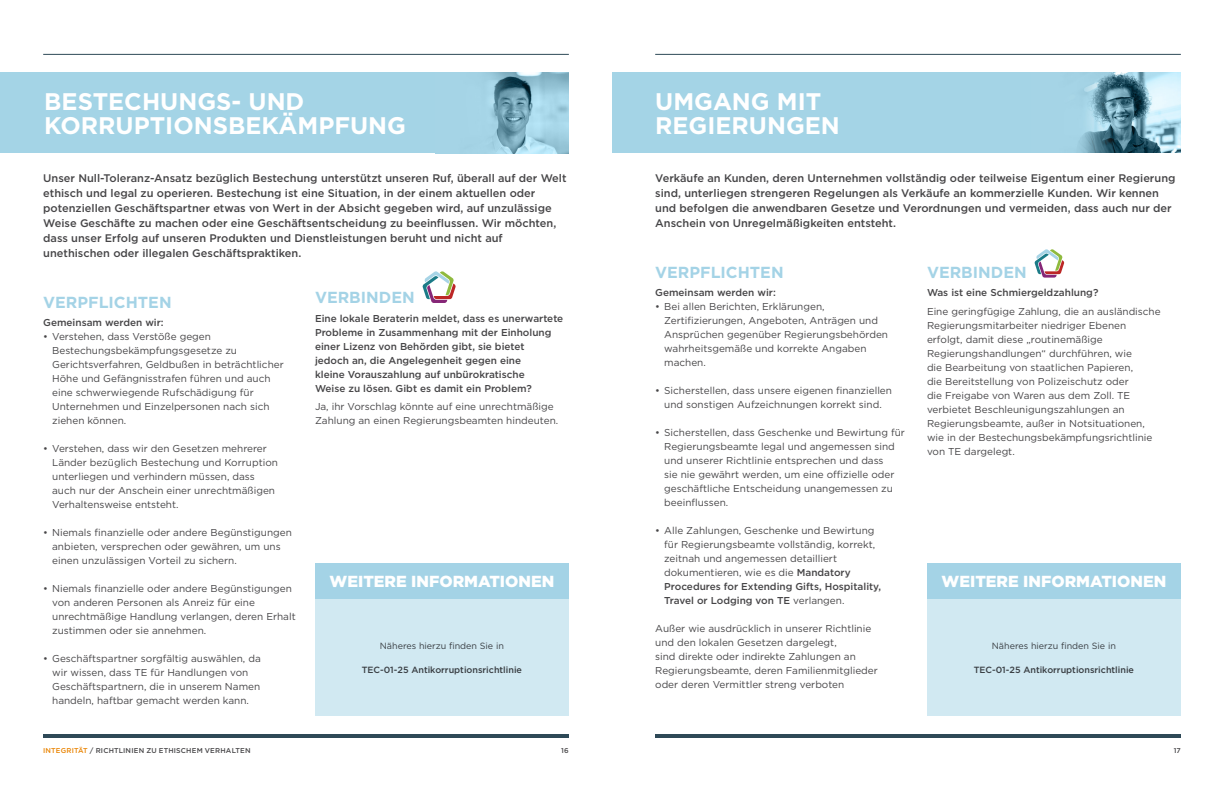
<style>
.page{position:relative;width:1224px;height:792px;background:#fff}
.page>*{position:absolute;margin:0;border:0;box-sizing:border-box;transform-origin:0 0}
.t1{font:700 24px/24px "Gotham";color:#fff}
.t2{font:700 16px "Gotham";color:#a4d3e6}
.t3{font:900 16px "Gotham";color:#fff}
.t4{font:500 11px/15px "Gotham";color:#464547}
.t5{font:10px/14px "Gotham";color:#464547}
.t6{font:500 10px/14px "Gotham";color:#464547}
.t7{font:500 9px "Gotham";color:#464547}
.t8{font:9px "Gotham";color:#464547}
.t9{font:500 7px "Gotham";letter-spacing:.025em;color:#464547}
.s1{font-weight:500}
.s2{color:#e98300}
</style>
<div class="page">
<hr style="left:655px;top:734px;width:526px;height:4px;background:#2e4957">
<hr style="left:655px;top:54px;width:526px;height:1px;background:#2e4957">
<hr style="left:43px;top:734px;width:526px;height:4px;background:#2e4957">
<hr style="left:43px;top:54px;width:526px;height:1px;background:#2e4957">
<div style="left:612px;top:72px;width:569px;height:81px;background:#a4d4e6"></div>
<img style="left:1079px;top:72px;width:102px;height:81px">
<div style="left:0;top:72px;width:569px;height:81px;background:#a4d4e6"></div>
<img style="left:489px;top:72px;width:80px;height:81px">
<div style="left:315px;top:599px;width:254px;height:117px;background:#d1e9f2"></div>
<div style="left:315px;top:563px;width:254px;height:36px;background:#a4d3e6"></div>
<svg style="left:422px;top:271px;width:34px;height:32px"></svg>
<div style="left:927px;top:599px;width:254px;height:117px;background:#d1e9f2"></div>
<div style="left:927px;top:563px;width:254px;height:36px;background:#a4d3e6"></div>
<svg style="left:1034px;top:249px;width:30px;height:29px"></svg>
<h1 class="t1" style="left:44px;top:89px;width:363px">BESTECHUNGS- UND<br>KORRUPTIONSBEKÄMPFUNG</h1>
<p class="t4" style="left:43px;top:171px;width:525px">Unser Null-Toleranz-Ansatz bezüglich Bestechung unterstützt unseren Ruf, überall auf der Welt ethisch und legal zu operieren. Bestechung ist eine Situation, in der einem aktuellen oder potenziellen Geschäftspartner etwas von Wert in der Absicht gegeben wird, auf unzulässige Weise Geschäfte zu machen oder eine Geschäftsentscheidung zu beeinflussen. Wir möchten, dass unser Erfolg auf unseren Produkten und Dienstleistungen beruht und nicht auf unethischen oder illegalen Geschäftspraktiken.</p>
<h2 class="t2" style="left:43px;top:292px;width:130px">VERPFLICHTEN</h2>
<p class="t6" style="left:43px;top:316px;width:122px">Gemeinsam werden wir:</p>
<p class="t5" style="left:52px;top:330px;width:233px;text-indent:-9px">• Verstehen, dass Verstöße gegen Bestechungsbekämpfungsgesetze zu Gerichtsverfahren, Geldbußen in beträchtlicher Höhe und Gefängnisstrafen führen und auch eine schwerwiegende Rufschädigung für Unternehmen und Einzelpersonen nach sich ziehen können.</p>
<p class="t5" style="left:52px;top:442px;width:227px;text-indent:-9px">• Verstehen, dass wir den Gesetzen mehrerer Länder bezüglich Bestechung und Korruption unterliegen und verhindern müssen, dass auch nur der Anschein einer unrechtmäßigen Verhaltensweise entsteht.</p>
<p class="t5" style="left:52px;top:526px;width:241px;text-indent:-9px">• Niemals finanzielle oder andere Begünstigungen anbieten, versprechen oder gewähren, um uns einen unzulässigen Vorteil zu sichern.</p>
<p class="t5" style="left:52px;top:582px;width:245px;text-indent:-9px">• Niemals finanzielle oder andere Begünstigungen von anderen Personen als Anreiz für eine unrechtmäßige Handlung verlangen, deren Erhalt zustimmen oder sie annehmen.</p>
<p class="t5" style="left:52px;top:652px;width:210px;text-indent:-9px">• Geschäftspartner sorgfältig auswählen, da wir wissen, dass TE für Handlungen von Geschäftspartnern, die in unserem Namen handeln, haftbar gemacht werden kann.</p>
<h2 class="t2" style="left:315px;top:287px;width:101px">VERBINDEN</h2>
<p class="t6" style="left:315px;top:311px;width:250px">Eine lokale Beraterin meldet, dass es unerwartete Probleme in Zusammenhang mit der Einholung einer Lizenz von Behörden gibt, sie bietet<br>jedoch an, die Angelegenheit gegen eine<br>kleine Vorauszahlung auf unbürokratische<br>Weise zu lösen. Gibt es damit ein Problem?</p>
<p class="t5" style="left:315px;top:399px;width:245px">Ja, ihr Vorschlag könnte auf eine unrechtmäßige<br>Zahlung an einen Regierungsbeamten hindeuten.</p>
<h2 class="t3" style="left:330px;top:571px;width:226px">WEITERE INFORMATIONEN</h2>
<p class="t8" style="left:380px;top:640px;width:126px">Näheres hierzu finden Sie in</p>
<p class="t7" style="left:362px;top:664px;width:162px">TEC-01-25 Antikorruptionsrichtlinie</p>
<h1 class="t1" style="left:655px;top:89px;width:186px">UMGANG MIT<br>REGIERUNGEN</h1>
<p class="t4" style="left:655px;top:171px;width:522px">Verkäufe an Kunden, deren Unternehmen vollständig oder teilweise Eigentum einer Regierung sind, unterliegen strengeren Regelungen als Verkäufe an kommerzielle Kunden. Wir kennen und befolgen die anwendbaren Gesetze und Verordnungen und vermeiden, dass auch nur der Anschein von Unregelmäßigkeiten entsteht.</p>
<h2 class="t2" style="left:927px;top:261px;width:101px">VERBINDEN</h2>
<p class="t6" style="left:927px;top:285px;width:173px">Was ist eine Schmiergeldzahlung?</p>
<p class="t5" style="left:927px;top:304px;width:235px">Eine geringfügige Zahlung, die an ausländische Regierungsmitarbeiter niedriger Ebenen erfolgt, damit diese „routinemäßige Regierungshandlungen“ durchführen, wie<br>die Bearbeitung von staatlichen Papieren,<br>die Bereitstellung von Polizeischutz oder<br>die Freigabe von Waren aus dem Zoll. TE verbietet Beschleunigungszahlungen an Regierungsbeamte, außer in Notsituationen, wie in der Bestechungsbekämpfungsrichtlinie von TE dargelegt.</p>
<h2 class="t2" style="left:655px;top:262px;width:130px">VERPFLICHTEN</h2>
<p class="t6" style="left:655px;top:286px;width:122px">Gemeinsam werden wir:</p>
<p class="t5" style="left:664px;top:300px;width:225px;text-indent:-9px">• Bei allen Berichten, Erklärungen, Zertifizierungen, Angeboten, Anträgen und Ansprüchen gegenüber Regierungsbehörden wahrheitsgemäße und korrekte Angaben machen.</p>
<p class="t5" style="left:655px;top:384px;width:238px;text-align:center">• Sicherstellen, dass unsere eigenen finanziellen und sonstigen Aufzeichnungen korrekt sind.</p>
<p class="t5" style="left:664px;top:426px;width:242px;text-indent:-9px">• Sicherstellen, dass Geschenke und Bewirtung für Regierungsbeamte legal und angemessen sind und unserer Richtlinie entsprechen und dass<br>sie nie gewährt werden, um eine offizielle oder geschäftliche Entscheidung unangemessen zu beeinflussen.</p>
<p class="t5" style="left:664px;top:524px;width:218px;text-indent:-9px">• Alle Zahlungen, Geschenke und Bewirtung für Regierungsbeamte vollständig, korrekt, zeitnah und angemessen detailliert dokumentieren, wie es die <span class="s1">Mandatory Procedures for Extending Gifts, Hospitality, Travel or Lodging von TE</span> verlangen.</p>
<p class="t5" style="left:655px;top:622px;width:224px">Außer wie ausdrücklich in unserer Richtlinie und den lokalen Gesetzen dargelegt,<br>sind direkte oder indirekte Zahlungen an Regierungsbeamte, deren Familienmitglieder oder deren Vermittler streng verboten</p>
<h2 class="t3" style="left:942px;top:571px;width:226px">WEITERE INFORMATIONEN</h2>
<p class="t8" style="left:992px;top:640px;width:126px">Näheres hierzu finden Sie in</p>
<p class="t7" style="left:974px;top:664px;width:162px">TEC-01-25 Antikorruptionsrichtlinie</p>
<p class="t9" style="left:43px;top:746px;width:209px"><span class="s2">INTEGRITÄT</span> / RICHTLINIEN ZU ETHISCHEM VERHALTEN</p>
<p class="t9" style="left:561px;top:746px;width:9px">16</p>
<p class="t9" style="left:1174px;top:746px;width:9px">17</p>
</div>
